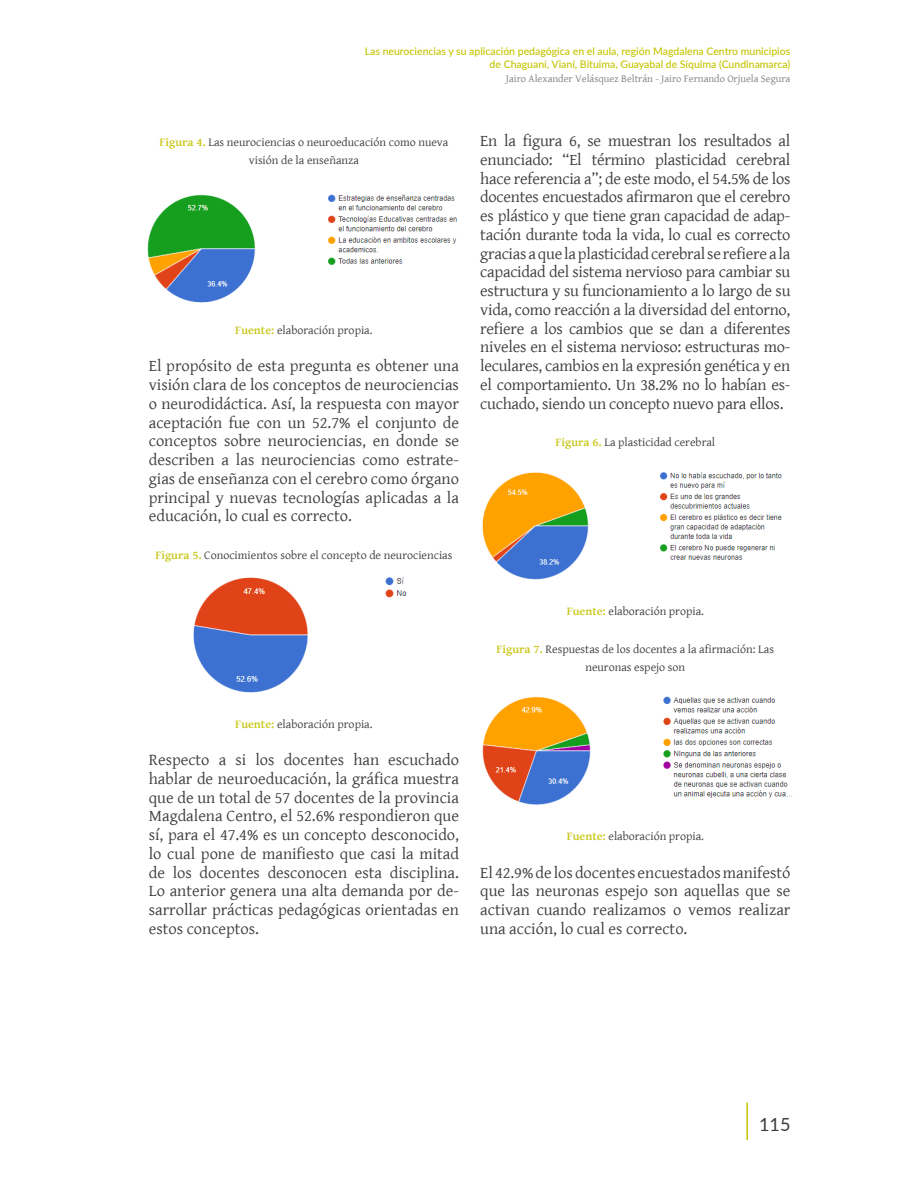
<style>
.page{position:relative;width:918px;height:1188px;background:#fff}
.page>*{position:absolute;margin:0;border:0;box-sizing:border-box;transform-origin:0 0}
.t1{font:18px "Lato";color:#3c3c3b}
.t2{font:16.5px/18.8px "Gentium Basic";color:#3c3c3b;text-align:justify}
.t3{font:12px/18px "Gentium Basic";color:#3c3c3b;text-align:center}
.t4{font:500 10.5px/13.5px "Lato";color:#c5c400;text-align:right}
.t5{font:10.5px "Gentium Basic";color:#818080}
.s1{font-weight:700;color:#cbc922}
</style>
<div class="page">
<hr style="left:746px;top:1103px;width:2px;height:37px;background:#c5c400">
<img style="left:147px;top:194px;width:310px;height:109px">
<img style="left:193px;top:577px;width:214px;height:116px">
<img style="left:482px;top:472px;width:300px;height:108px">
<img style="left:482px;top:696px;width:310px;height:109px">
<p class="t4" style="left:365px;top:43px;width:427px">Las neurociencias y su aplicación pedagógica en el aula, región Magdalena Centro municipios de Chaguaní, Vianí, Bituima, Guayabal de Síquima (Cundinamarca)</p>
<p class="t5" style="left:506px;top:70px;width:286px">Jairo Alexander Velásquez Beltrán - Jairo Fernando Orjuela Segura</p>
<p class="t3" style="left:159px;top:133px;width:290px"><span class="s1">Figura 4.</span> Las neurociencias o neuroeducación como nueva visión de la enseñanza</p>
<p class="t3" style="left:235px;top:321px;width:139px"><span class="s1">Fuente:</span> elaboración propia.</p>
<p class="t2" style="left:149px;top:356px;width:312px">El propósito de esta pregunta es obtener una visión clara de los conceptos de neurociencias o neurodidáctica. Así, la respuesta con mayor aceptación fue con un 52.7% el conjunto de conceptos sobre neurociencias, en donde se describen a las neurociencias como estrate&shy;gias de enseñanza con el cerebro como órgano principal y nuevas tecnologías aplicadas a la educación, lo cual es correcto.</p>
<p class="t3" style="left:155px;top:546px;width:299px"><span class="s1">Figura 5.</span> Conocimientos sobre el concepto de neurociencias</p>
<p class="t3" style="left:235px;top:714px;width:139px"><span class="s1">Fuente:</span> elaboración propia.</p>
<p class="t2" style="left:149px;top:750px;width:312px">Respecto a si los docentes han escuchado hablar de neuroeducación, la gráfica muestra que de un total de 57 docentes de la provincia Magdalena Centro, el 52.6% respondieron que sí, para el 47.4% es un concepto desconocido, lo cual pone de manifiesto que casi la mitad de los docentes desconocen esta disciplina.<br>Lo anterior genera una alta demanda por de&shy;sarrollar prácticas pedagógicas orientadas en estos conceptos.</p>
<p class="t2" style="left:480px;top:131px;width:312px">En la figura 6, se muestran los resultados al enunciado: “El término plasticidad cerebral hace referencia a”; de este modo, el 54.5% de los docentes encuestados afirmaron que el cerebro es plástico y que tiene gran capacidad de adap&shy;tación durante toda la vida, lo cual es correcto gracias a que la plasticidad cerebral se refiere a la capacidad del sistema nervioso para cambiar su estructura y su funcionamiento a lo largo de su vida, como reacción a la diversidad del entorno, refiere a los cambios que se dan a diferentes niveles en el sistema nervioso: estructuras mo&shy;leculares, cambios en la expresión genética y en el comportamiento. Un 38.2% no lo habían es&shy;cuchado, siendo un concepto nuevo para ellos.</p>
<p class="t3" style="left:555px;top:433px;width:161px"><span class="s1">Figura 6.</span> La plasticidad cerebral</p>
<p class="t3" style="left:567px;top:602px;width:139px"><span class="s1">Fuente:</span> elaboración propia.</p>
<p class="t3" style="left:497px;top:639px;width:279px"><span class="s1">Figura 7.</span> Respuestas de los docentes a la afirmación: Las neuronas espejo son</p>
<p class="t3" style="left:567px;top:827px;width:139px"><span class="s1">Fuente:</span> elaboración propia.</p>
<p class="t2" style="left:480px;top:862px;width:312px">El 42.9% de los docentes encuestados manifestó que las neuronas espejo son aquellas que se activan cuando realizamos o vemos realizar una acción, lo cual es correcto.</p>
<p class="t1" style="left:759px;top:1112px;width:33px">115</p>
</div>
